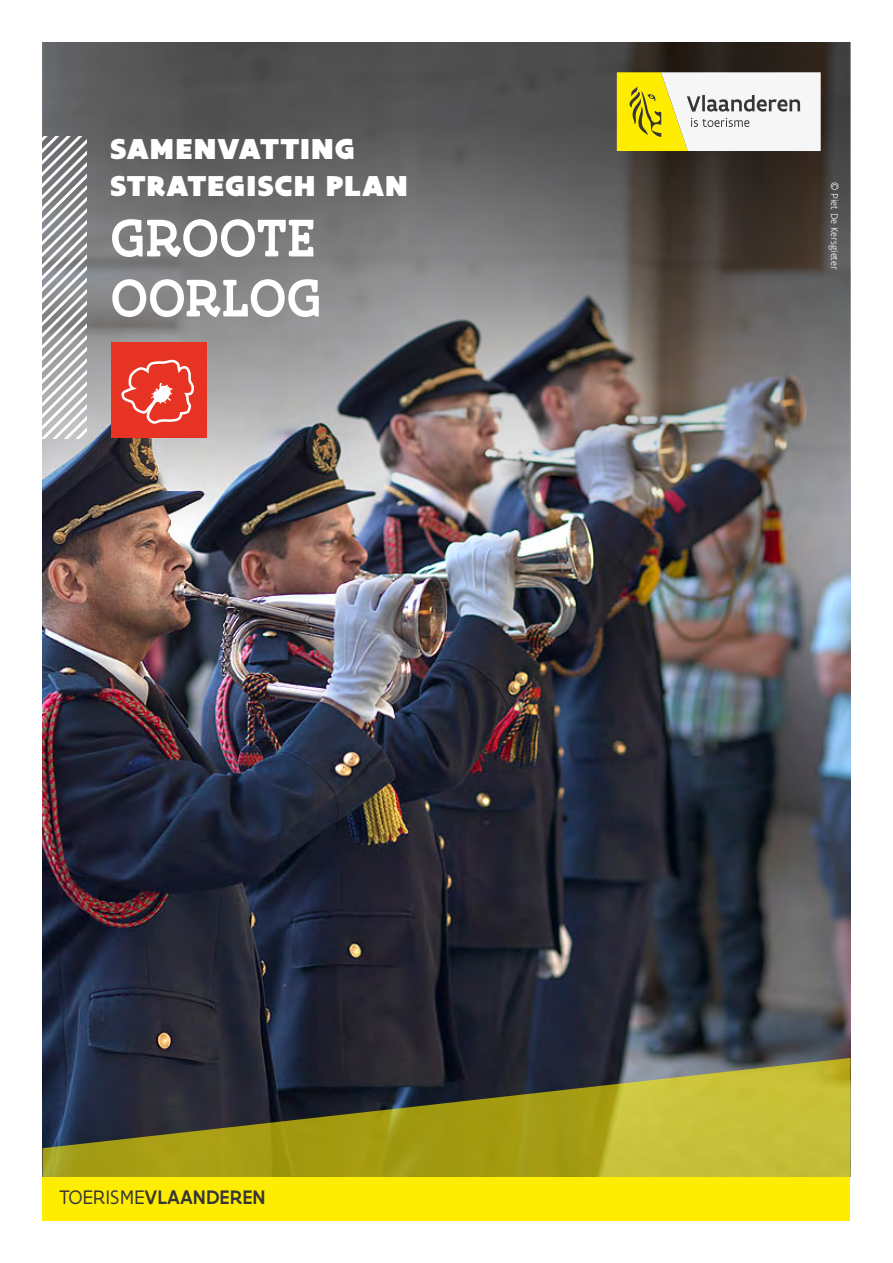
<style>
.page{position:relative;width:893px;height:1263px;background:#fff}
.page>*{position:absolute;margin:0;border:0;box-sizing:border-box;transform-origin:0 0}
.t1{font:500 57px "Flanders Art Serif";letter-spacing:.01em;color:#fff}
.t2{font:900 30.9px "Flanders Art Sans";letter-spacing:.01em;color:#fff}
.t3{font:500 21px "Flanders Art Sans";color:#373636}
.t4{font:300 10.5px "Flanders Art Sans";color:#fff}
.s1{font-weight:400}
</style>
<div class="page">
<img style="left:43px;top:536px;width:807px;height:522px">
<img style="left:43px;top:43px;width:807px;height:493px">
<svg style="left:617px;top:72px;width:204px;height:79px"></svg>
<div style="left:43px;top:1177px;width:807px;height:43px;background:#ffed00"></div>
<svg style="left:43px;top:136px;width:43px;height:302px"></svg>
<svg style="left:43px;top:1058px;width:807px;height:119px;background:#7e7b2c"></svg>
<div style="left:111px;top:342px;width:95px;height:96px;background:#e63323"></div>
<svg style="left:121px;top:359px;width:73px;height:65px"></svg>
<p class="t2" style="left:111px;top:130px;width:246px">SAMENVATTING</p>
<p class="t2" style="left:111px;top:168px;width:299px">STRATEGISCH PLAN</p>
<p class="t1" style="left:111px;top:201px;width:206px">GROOTE</p>
<p class="t1" style="left:111px;top:261px;width:212px">OORLOG</p>
<p class="t3" style="left:59px;top:1184px;width:208px"><span class="s1">TOERISME</span>VLAANDEREN</p>
<p class="t4" style="left:841px;top:182px;width:89px;rotate:90deg">© Piet De Kersgieter</p>
</div>
